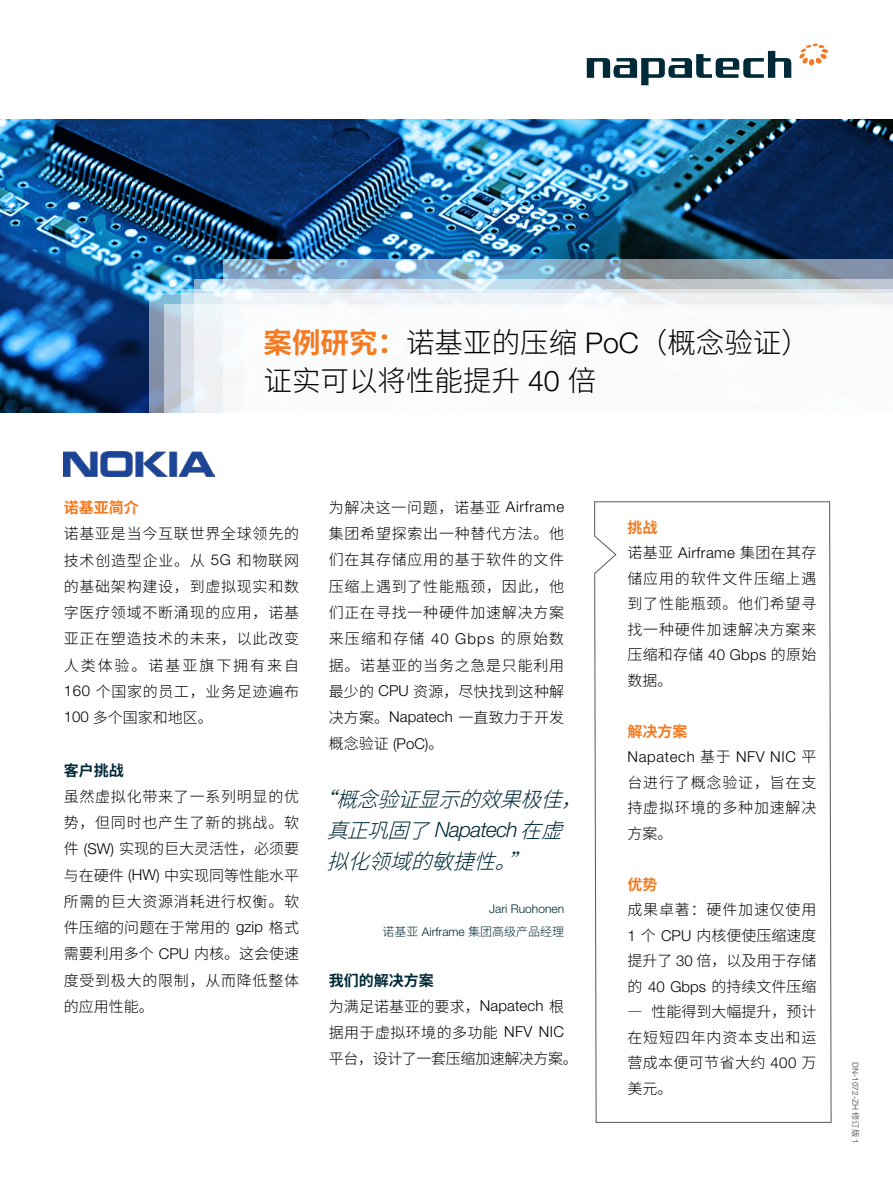
<style>
.page{position:relative;width:893px;height:1191px;background:#fff}
.page>*{position:absolute;margin:0;border:0;box-sizing:border-box;transform-origin:0 0}
.Citat-Rubrik{font:300 28.5px/38px "Noto Sans CJ Ksc";color:#000}
.Citat-Rubrik-2{font:italic 300 21px/29.7px "Noto Sans CJ Ksc";color:#002a37;text-align:center}
.Brødtekst{font:300 15px/26.2px "Noto Sans CJ Ksc";letter-spacing:.045em;color:#000;text-align:justify}
.Brødtekst-2{font:300 15px/26.2px "Noto Sans CJ Ksc";letter-spacing:.005em;color:#000}
.Mellemrubrik{font:700 15px "Noto Sans CJ Ksc";color:#f4791f}
.t1{font:700 15px "Noto Sans CJ Ksc";color:#002a37}
.Citat-Rubrik-3{font:300 12px/23.9px "Helvetica Neue LT Std";color:#002a37;text-align:right}
.DN_nummer{font:8.25px "Helvetica Neue LT Std";color:#5f6369}
.s1{font-weight:700;color:#f4791f}
.s2{font-family:"Helvetica Neue LT Std"}
.s3{font-family:"Noto Sans CJ Ksc"}
</style>
<div class="page">
<img style="left:0;top:119px;width:893px;height:293px">
<svg style="left:150px;top:293px;width:44px;height:120px;background:#89a0ba"></svg>
<svg style="left:594px;top:501px;width:238px;height:622px"></svg>
<svg style="left:164px;top:304px;width:59px;height:109px;background:#dde3ea"></svg>
<svg style="left:223px;top:259px;width:670px;height:153px"></svg>
<svg style="left:587px;top:51px;width:204px;height:34px"></svg>
<svg style="left:799px;top:44px;width:29px;height:21px"></svg>
<img style="left:64px;top:451px;width:150px;height:26px">
<p class="Citat-Rubrik" style="left:264px;top:324px;width:548px"><span class="s1">案例研究：</span>诺基亚的压缩 <span class="s2">PoC</span>（概念验证）证实可以将性能提升 <span class="s2">40</span> 倍</p>
<p class="Mellemrubrik" style="left:64px;top:499px;width:76px">诺基亚简介</p>
<p class="Brødtekst" style="left:64px;top:521px;width:237px">诺基亚是当今互联世界全球领先的技术创造型企业。从 <span class="s2">5G</span> 和物联网的基础架构建设，到虚拟现实和数字医疗领域不断涌现的应用，诺基亚正在塑造技术的未来，以此改变人类体验。诺基亚旗下拥有来自<span class="s2">160</span> 个国家的员工，业务足迹遍布<span class="s2">100</span> 多个国家和地区。</p>
<p class="t1" style="left:64px;top:761px;width:61px">客户挑战</p>
<p class="Brødtekst" style="left:64px;top:783px;width:237px">虽然虚拟化带来了一系列明显的优势，但同时也产生了新的挑战。软件 <span class="s2">(SW)</span> 实现的巨大灵活性，必须要与在硬件 <span class="s2">(HW)</span> 中实现同等性能水平所需的巨大资源消耗进行权衡。软件压缩的问题在于常用的 <span class="s2">gzip</span> 格式需要利用多个 <span class="s2">CPU</span> 内核。这会使速度受到极大的限制，从而降低整体的应用性能。</p>
<p class="Brødtekst" style="left:329px;top:494px;width:237px">为解决这一问题，诺基亚 <span class="s2">Airframe</span>集团希望探索出一种替代方法。他们在其存储应用的基于软件的文件压缩上遇到了性能瓶颈，因此，他们正在寻找一种硬件加速解决方案来压缩和存储 <span class="s2">40 Gbps</span> 的原始数据。诺基亚的当务之急是只能利用最少的 <span class="s2">CPU</span> 资源，尽快找到这种解决方案。<span class="s2">Napatech</span> 一直致力于开发概念验证 <span class="s2">(PoC)</span>。</p>
<p class="Citat-Rubrik-2" style="left:315px;top:785px;width:285px">“概念验证显示的效果极佳，真正巩固了<span class="s2">Napatech</span>在虚</p>
<p class="Citat-Rubrik-2" style="left:327px;top:846px;width:219px">拟化领域的敏捷性。”</p>
<p class="Citat-Rubrik-3" style="left:383px;top:896px;width:183px">Jari Ruohonen<br><span class="s3">诺基亚</span> Airframe <span class="s3">集团高级产品经理</span></p>
<p class="t1" style="left:329px;top:971px;width:106px">我们的解决方案</p>
<p class="Brødtekst-2" style="left:329px;top:993px;width:251px">为满足诺基亚的要求，<span class="s2">Napatech</span> 根据用于虚拟环境的多功能 <span class="s2">NFV NIC</span>平台，设计了一套压缩加速解决方案。</p>
<p class="Mellemrubrik" style="left:627px;top:518px;width:31px">挑战</p>
<p class="Brødtekst" style="left:627px;top:540px;width:190px;line-height:25.5px">诺基亚 <span class="s2">Airframe</span> 集团在其存储应用的软件文件压缩上遇到了性能瓶颈。他们希望寻找一种硬件加速解决方案来压缩和存储 <span class="s2">40 Gbps</span> 的原始数据。</p>
<p class="Mellemrubrik" style="left:627px;top:722px;width:61px">解决方案</p>
<p class="Brødtekst" style="left:627px;top:744px;width:190px;line-height:25.5px"><span class="s2">Napatech</span> 基于 <span class="s2">NFV NIC</span> 平台进行了概念验证，旨在支持虚拟环境的多种加速解决方案。</p>
<p class="Mellemrubrik" style="left:627px;top:875px;width:31px">优势</p>
<p class="Brødtekst" style="left:627px;top:897px;width:190px;line-height:25.5px">成果卓著：硬件加速仅使用<span class="s2">1</span> 个 <span class="s2">CPU</span> 内核便使压缩速度提升了 <span class="s2">30</span> 倍，以及用于存储的 <span class="s2">40 Gbps</span> 的持续文件压缩</p>
<p class="Brødtekst" style="left:627px;top:999px;width:190px;line-height:25.5px">— 性能得到大幅提升，预计在短短四年内资本支出和运营成本便可节省大约 <span class="s2">400</span> 万美元。</p>
<p class="DN_nummer" style="left:860px;top:1062px;width:83px;rotate:90deg">DN-1072-ZH <span class="s3">修订版</span> 1</p>
</div>
